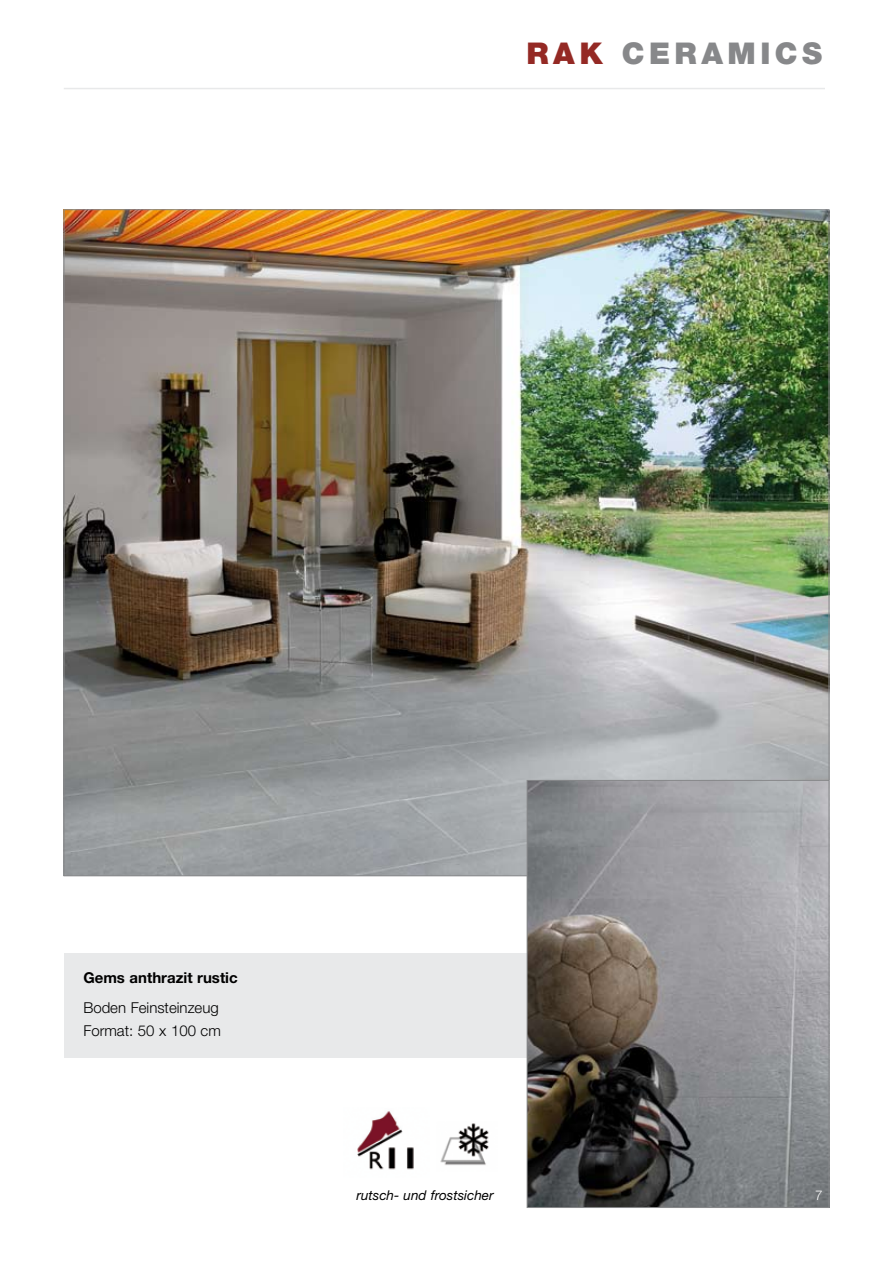
<style>
.page{position:relative;width:893px;height:1263px;background:#fff}
.page>*{position:absolute;margin:0;border:0;box-sizing:border-box;transform-origin:0 0}
.t1{font:900 30px "Helvetica Neue LT Pro";letter-spacing:.15em;color:#87888a}
.t2{font:300 15px/22.5px "Helvetica Neue LT Pro";color:#000}
.t3{font:700 15px "Helvetica Neue LT Pro";color:#000}
.t4{font:italic 13.5px "Helvetica Neue LT Pro";color:#000}
.t5{font:300 13.5px "Helvetica Neue LT Pro";color:#fff}
.s1{color:#942924}
.s2{color:#000}
</style>
<div class="page">
<div style="left:64px;top:952px;width:752px;height:105px;background:#e8e9ea"></div>
<img style="left:66px;top:211px;width:761px;height:663px">
<img style="left:529px;top:782px;width:298px;height:424px">
<div style="left:527px;top:780px;width:302px;height:428px;border:1px solid #87888a"></div>
<hr style="left:64px;top:88px;width:761px;height:1px;background:#e8e9ea">
<img style="left:357px;top:1111px;width:57px;height:59px">
<img style="left:440px;top:1123px;width:49px;height:42px">
<h1 class="t1" style="left:526px;top:35px;width:297px"><span class="s1">RAK</span> CERAMICS</h1>
<p class="t3" style="left:83px;top:968px;width:156px">Gems anthrazit rustic</p>
<p class="t2" style="left:83px;top:996px;width:139px">Boden Feinsteinzeug<br>Format: 50 x 100 cm</p>
<p class="t4" style="left:357px;top:1187px;width:139px">rutsch- und frostsicher</p>
<p class="t5" style="left:815px;top:1187px;width:15px">7<span class="s2">7</span></p>
</div>
